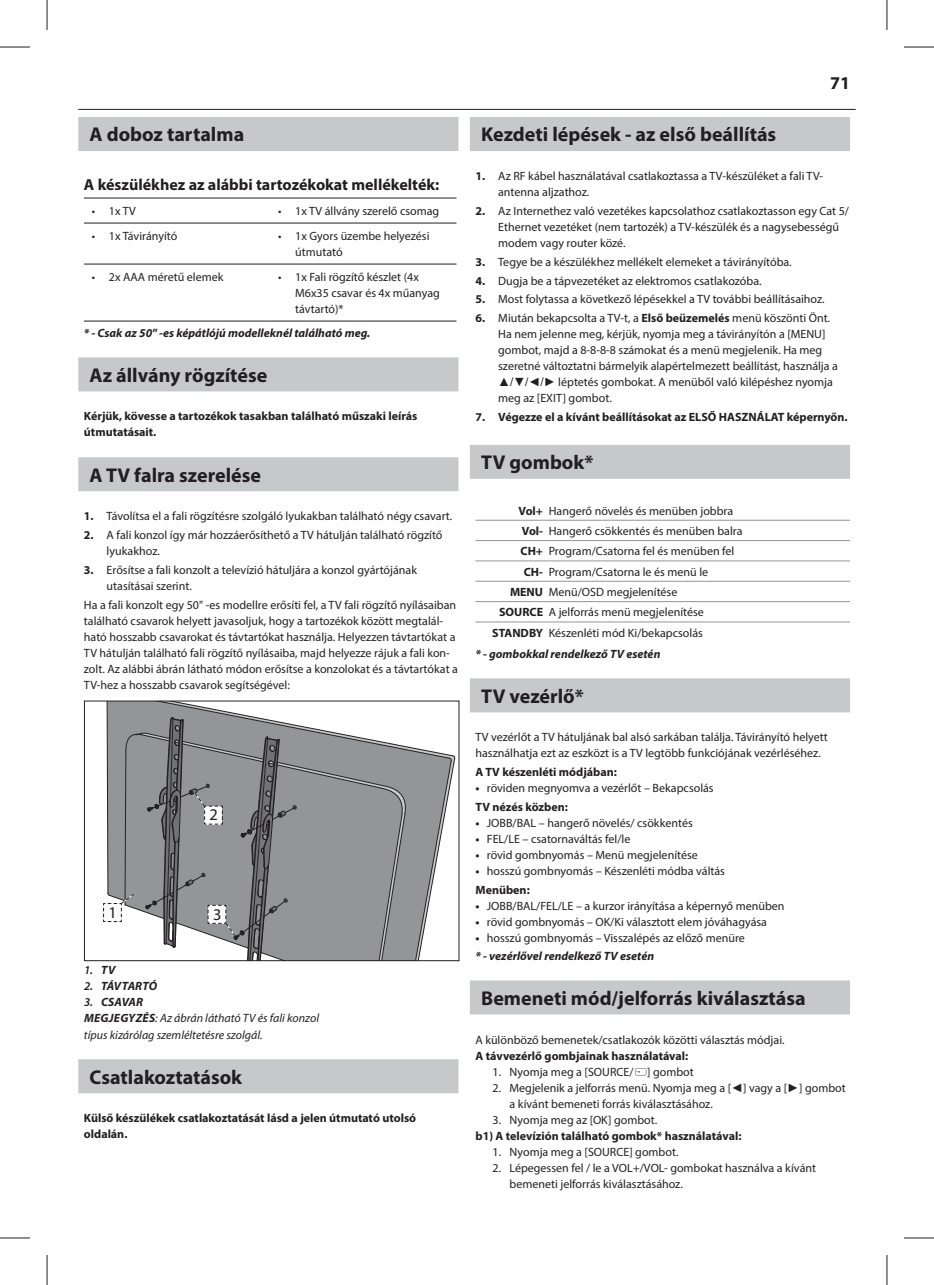
<style>
.page{position:relative;width:934px;height:1285px;background:#fff}
.page>*{position:absolute;margin:0;border:0;box-sizing:border-box;transform-origin:0 0}
.t1{font:700 20px "Myriad Pro";color:#231f20}
.t2{font:700 18px "Myriad Pro";color:#231f20}
.t3{font:16.4px "Myriad Pro";color:#231f20}
.t4{font:700 16px "Myriad Pro";color:#231f20}
.t5{font:12px/16px "Myriad Pro";color:#231f20}
.t6{font:700 12px/16px "Myriad Pro";color:#231f20}
.t7{font:italic 700 12px "Myriad Pro";color:#231f20}
.t8{font:italic 12px/16px "Myriad Pro";color:#231f20}
.t9{font:italic 600 12px "Myriad Pro";color:#231f20}
.s1{font-weight:700}
.s2{font-weight:600}
.s3{font-family:"Arial"}
.s4{font-weight:700;font-style:italic}
</style>
<div class="page">
<div style="left:469px;top:117px;width:380px;height:34px;background:#c7c8ca"></div>
<div style="left:469px;top:445px;width:380px;height:34px;background:#c7c8ca"></div>
<div style="left:469px;top:678px;width:380px;height:34px;background:#c7c8ca"></div>
<div style="left:469px;top:980px;width:380px;height:34px;background:#c7c8ca"></div>
<hr style="left:475px;top:520px;width:374px;height:1px;background:#939598">
<hr style="left:475px;top:540px;width:374px;height:1px;background:#939598">
<hr style="left:475px;top:560px;width:374px;height:1px;background:#939598">
<hr style="left:475px;top:581px;width:374px;height:1px;background:#939598">
<hr style="left:475px;top:601px;width:374px;height:1px;background:#939598">
<hr style="left:475px;top:621px;width:374px;height:1px;background:#939598">
<svg style="left:634px;top:1068px;width:12px;height:7px"></svg>
<div style="left:78px;top:117px;width:380px;height:34px;background:#c7c8ca"></div>
<div style="left:78px;top:357px;width:380px;height:34px;background:#c7c8ca"></div>
<div style="left:78px;top:457px;width:380px;height:34px;background:#c7c8ca"></div>
<div style="left:78px;top:1059px;width:380px;height:34px;background:#c7c8ca"></div>
<hr style="left:84px;top:198px;width:372px;height:1px;background:#231f20">
<hr style="left:84px;top:223px;width:372px;height:1px;background:#231f20">
<hr style="left:84px;top:264px;width:372px;height:1px;background:#231f20">
<hr style="left:270px;top:321px;width:186px;height:1px;background:#231f20">
<hr style="left:84px;top:321px;width:186px;height:1px;background:#231f20">
<svg style="left:103px;top:702px;width:352px;height:260px"></svg>
<div style="left:84px;top:700px;width:375px;height:261px;border:1px solid #231f20"></div>
<hr style="left:78px;top:109px;width:777px;height:1px;background:#231f20">
<hr style="left:0;top:47px;width:30px;height:1px;background:#231f20">
<hr style="left:903px;top:47px;width:30px;height:1px;background:#231f20">
<hr style="left:0;top:1237px;width:30px;height:1px;background:#231f20">
<hr style="left:903px;top:1237px;width:30px;height:1px;background:#231f20">
<hr style="left:47px;top:0;width:1px;height:30px;background:#231f20">
<hr style="left:47px;top:1255px;width:1px;height:30px;background:#231f20">
<hr style="left:886px;top:0;width:1px;height:30px;background:#231f20">
<hr style="left:886px;top:1255px;width:1px;height:30px;background:#231f20">
<h1 class="t1" style="left:90px;top:127px;width:156px">A doboz tartalma</h1>
<h3 class="t4" style="left:84px;top:178px;width:357px">A készülékhez az alábbi tartozékokat mellékelték:</h3>
<p class="t5" style="left:92px;top:204px;width:45px">• 1x TV</p>
<p class="t5" style="left:278px;top:204px;width:162px">• 1x TV állvány szerelő csomag</p>
<p class="t5" style="left:92px;top:229px;width:87px">• 1x Távirányító</p>
<p class="t5" style="left:295px;top:229px;width:136px;text-indent:-17px">• 1x Gyors üzembe helyezési útmutató</p>
<p class="t5" style="left:92px;top:270px;width:133px">• 2x AAA méretű elemek</p>
<p class="t5" style="left:295px;top:270px;width:146px;text-indent:-17px">• 1x Fali rögzítő készlet (4x<br>M6x35 csavar és 4x műanyag távtartó)*</p>
<p class="t7" style="left:84px;top:328px;width:288px">* - Csak az 50" -es képátlójú modelleknél található meg.</p>
<h1 class="t1" style="left:90px;top:367px;width:179px">Az állvány rögzítése</h1>
<p class="t6" style="left:84px;top:409px;width:335px">Kérjük, kövesse a tartozékok tasakban található műszaki leírás útmutatásait.</p>
<h1 class="t1" style="left:90px;top:467px;width:173px">A TV falra szerelése</h1>
<p class="t5" style="left:84px;top:509px;width:370px"><span class="s1">1.</span> Távolítsa el a fali rögzítésre szolgáló lyukakban található négy csavart.</p>
<p class="t5" style="left:107px;top:528px;width:337px;text-indent:-23px"><span class="s1">2.</span> A fali konzol így már hozzáerősíthető a TV hátulján található rögzítő lyukakhoz.</p>
<p class="t5" style="left:107px;top:563px;width:312px;text-indent:-23px"><span class="s1">3.</span> Erősítse a fali konzolt a televízió hátuljára a konzol gyártójának utasításai szerint.</p>
<p class="t5" style="left:84px;top:598px;width:375px">Ha a fali konzolt egy 50" -es modellre erősíti fel, a TV fali rögzítő nyílásaiban található csavarok helyett javasoljuk, hogy a tartozékok között megtalál&shy;ható hosszabb csavarokat és távtartókat használja. Helyezzen távtartókat a TV hátulján található fali rögzítő nyílásaiba, majd helyezze rájuk a fali kon&shy;zolt. Az alábbi ábrán látható módon erősítse a konzolokat és a távtartókat a TV-hez a hosszabb csavarok segítségével:</p>
<h3 class="t3" style="left:209px;top:808px;width:10px">2</h3>
<h3 class="t3" style="left:108px;top:906px;width:10px">1</h3>
<h3 class="t3" style="left:213px;top:907px;width:10px">3</h3>
<p class="t9" style="left:84px;top:966px;width:33px">1. <span class="s1">TV</span></p>
<p class="t7" style="left:84px;top:982px;width:75px"><span class="s2">2.</span> TÁVTARTÓ</p>
<p class="t8" style="left:84px;top:995px;width:237px"><span class="s2">3.</span> <span class="s1">CSAVAR<br>MEGJEGYZÉS</span>: Az ábrán látható TV és fali konzol típus kizárólag szemléltetésre szolgál.</p>
<h1 class="t1" style="left:90px;top:1069px;width:154px">Csatlakoztatások</h1>
<p class="t6" style="left:84px;top:1111px;width:333px">Külső készülékek csatlakoztatását lásd a jelen útmutató utolsó oldalán.</p>
<h2 class="t2" style="left:829px;top:76px;width:21px">71</h2>
<h1 class="t1" style="left:481px;top:127px;width:296px">Kezdeti lépések - az első beállítás</h1>
<p class="t5" style="left:498px;top:169px;width:326px;text-indent:-23px"><span class="s1">1.</span> Az RF kábel használatával csatlakoztassa a TV-készüléket a fali TV&shy;antenna aljzathoz.</p>
<p class="t5" style="left:498px;top:204px;width:352px;text-indent:-23px"><span class="s1">2.</span> Az Internethez való vezetékes kapcsolathoz csatlakoztasson egy Cat 5/<br>Ethernet vezetéket (nem tartozék) a TV-készülék és a nagysebességű modem vagy router közé.</p>
<p class="t5" style="left:475px;top:255px;width:317px"><span class="s1">3.</span> Tegye be a készülékhez mellékelt elemeket a távirányítóba.</p>
<p class="t5" style="left:475px;top:273px;width:287px"><span class="s1">4.</span> Dugja be a tápvezetéket az elektromos csatlakozóba.</p>
<p class="t5" style="left:475px;top:292px;width:350px"><span class="s1">5.</span> Most folytassa a következő lépésekkel a TV további beállításaihoz.</p>
<p class="t5" style="left:498px;top:311px;width:341px;text-indent:-23px"><span class="s1">6.</span> Miután bekapcsolta a TV-t, a <span class="s1">Első beüzemelés</span> menü köszönti Önt.<br>Ha nem jelenne meg, kérjük, nyomja meg a távirányítón a [MENU] gombot, majd a 8-8-8-8 számokat és a menü megjelenik. Ha meg szeretné változtatni bármelyik alapértelmezett beállítást, használja a</p>
<p class="t5" style="left:498px;top:375px;width:336px"><span class="s3">▲/▼/◄/►</span> léptetés gombokat. A menüből való kilépéshez nyomja meg az [EXIT] gombot.</p>
<p class="t6" style="left:475px;top:410px;width:373px">7. Végezze el a kívánt beállításokat az ELSŐ HASZNÁLAT képernyőn.</p>
<h1 class="t1" style="left:481px;top:455px;width:114px">TV gombok*</h1>
<p class="t5" style="left:518px;top:503px;width:216px"><span class="s1">Vol+</span> Hangerő növelés és menüben jobbra</p>
<p class="t5" style="left:521px;top:524px;width:222px"><span class="s1">Vol-</span> Hangerő csökkentés és menüben balra</p>
<p class="t5" style="left:520px;top:544px;width:215px"><span class="s1">CH+</span> Program/Csatorna fel és menüben fel</p>
<p class="t5" style="left:523px;top:564px;width:186px"><span class="s1">CH-</span> Program/Csatorna le és menü le</p>
<p class="t5" style="left:510px;top:585px;width:169px"><span class="s1">MENU</span> Menü/OSD megjelenítése</p>
<p class="t5" style="left:499px;top:605px;width:206px"><span class="s1">SOURCE</span> A jelforrás menü megjelenítése</p>
<p class="t5" style="left:492px;top:625px;width:212px"><span class="s1">STANDBY</span> Készenléti mód Ki/bekapcsolás</p>
<p class="t7" style="left:475px;top:649px;width:186px">* - gombokkal rendelkező TV esetén</p>
<h1 class="t1" style="left:481px;top:688px;width:104px">TV vezérlő*</h1>
<p class="t5" style="left:475px;top:730px;width:353px">TV vezérlőt a TV hátuljának bal alsó sarkában találja. Távirányító helyett használhatja ezt az eszközt is a TV legtöbb funkciójának vezérléséhez.</p>
<p class="t6" style="left:475px;top:765px;width:143px">A TV készenléti módjában:</p>
<p class="t5" style="left:475px;top:780px;width:239px;line-height:18.8px"><span class="s1">•</span> röviden megnyomva a vezérlőt – Bekapcsolás<br><span class="s1">TV nézés közben:</span></p>
<p class="t5" style="left:475px;top:816px;width:219px"><span class="s1">•</span> JOBB/BAL – hangerő növelés/ csökkentés</p>
<p class="t5" style="left:475px;top:832px;width:156px"><span class="s1">•</span> FEL/LE – csatornaváltás fel/le</p>
<p class="t5" style="left:475px;top:848px;width:224px"><span class="s1">•</span> rövid gombnyomás – Menü megjelenítése</p>
<p class="t5" style="left:475px;top:862px;width:251px;line-height:18.8px"><span class="s1">•</span> hosszú gombnyomás – Készenléti módba váltás<br><span class="s1">Menüben:</span></p>
<p class="t5" style="left:475px;top:899px;width:310px"><span class="s1">•</span> JOBB/BAL/FEL/LE – a kurzor irányítása a képernyő menüben</p>
<p class="t5" style="left:475px;top:915px;width:293px"><span class="s1">•</span> rövid gombnyomás – OK/Ki választott elem jóváhagyása</p>
<p class="t5" style="left:475px;top:930px;width:271px;line-height:17.6px"><span class="s1">•</span> hosszú gombnyomás – Visszalépés az előző menüre <span class="s4">* - vezérlővel rendelkező TV esetén</span></p>
<h1 class="t1" style="left:481px;top:990px;width:326px">Bemeneti mód/jelforrás kiválasztása</h1>
<p class="t5" style="left:475px;top:1032px;width:310px">A különböző bemenetek/csatlakozók közötti választás módjai.</p>
<p class="t6" style="left:475px;top:1048px;width:214px">A távvezérlő gombjainak használatával:</p>
<p class="t5" style="left:492px;top:1064px;width:203px">1. Nyomja meg a [SOURCE/ ] gombot</p>
<p class="t5" style="left:509px;top:1080px;width:337px;text-indent:-17px">2. Megjelenik a jelforrás menü. Nyomja meg a [<span class="s3">◄</span>] vagy a [<span class="s3">►</span>] gombot a kívánt bemeneti forrás kiválasztásához.</p>
<p class="t5" style="left:492px;top:1112px;width:166px">3. Nyomja meg az [OK] gombot.</p>
<p class="t6" style="left:475px;top:1128px;width:267px">b1) A televízión található gombok* használatával:</p>
<p class="t5" style="left:492px;top:1144px;width:187px">1. Nyomja meg a [SOURCE] gombot.</p>
<p class="t5" style="left:509px;top:1160px;width:308px;text-indent:-17px">2. Lépegessen fel / le a VOL+/VOL- gombokat használva a kívánt bemeneti jelforrás kiválasztásához.</p>
</div>
